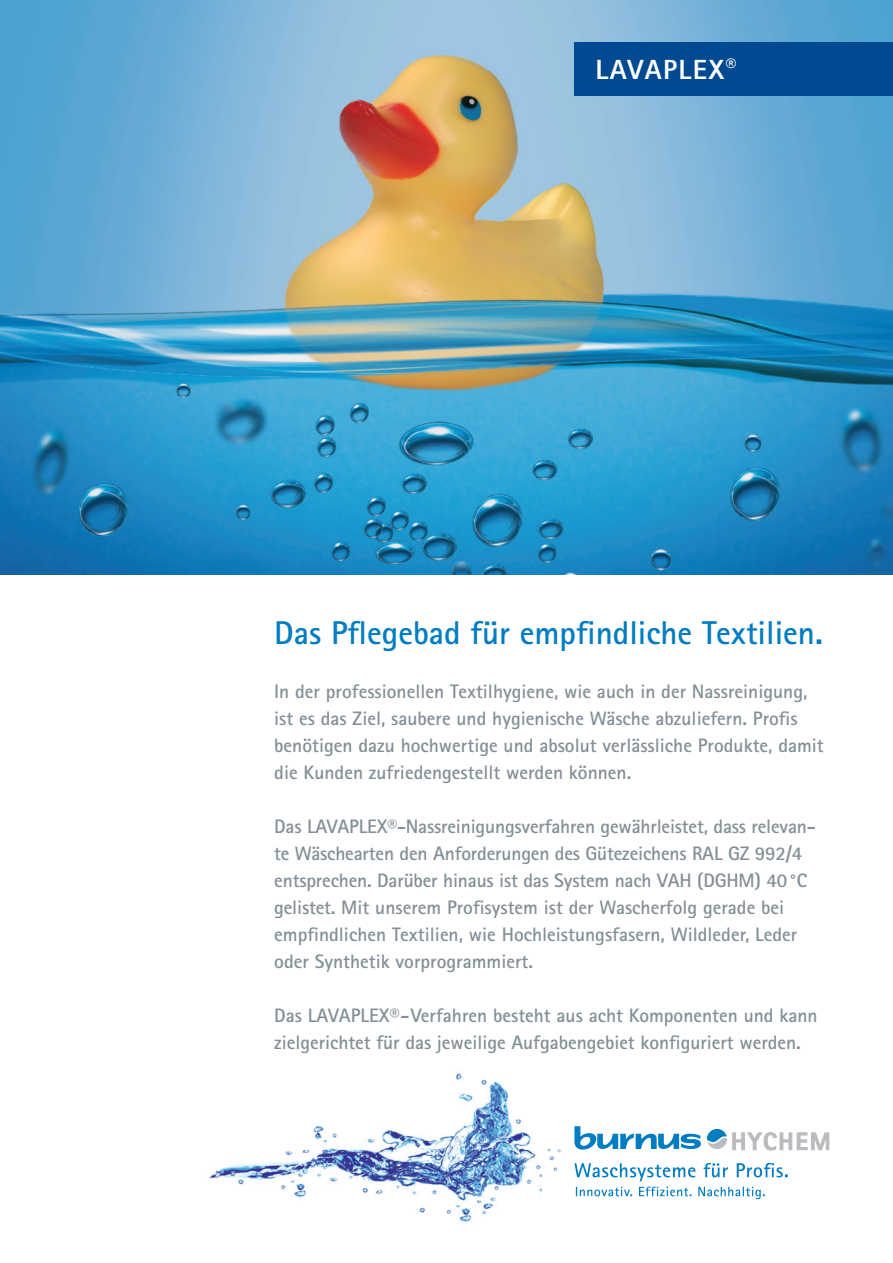
<style>
.page{position:relative;width:893px;height:1263px;background:#fff}
.page>*{position:absolute;margin:0;border:0;box-sizing:border-box;transform-origin:0 0}
.t1{font:700 33px "Rotis Sans Serif Pro";color:#007cc2}
.t2{font:800 27.75px "Rotis Sans Serif";letter-spacing:.05em;color:#fff}
.t3{font:700 19.5px/27px "Rotis Sans Serif Pro";color:#828f96}
</style>
<div class="page">
<img style="left:0;top:0;width:893px;height:574px">
<div style="left:574px;top:43px;width:319px;height:53px;background:#014990"></div>
<svg style="left:574px;top:1163px;width:214px;height:36px"></svg>
<svg style="left:574px;top:1126px;width:127px;height:23px"></svg>
<svg style="left:707px;top:1129px;width:122px;height:22px"></svg>
<img style="left:209px;top:1073px;width:353px;height:149px">
<h2 class="t2" style="left:595px;top:52px;width:142px">LAVAPL EX<sup>®</sup></h2>
<h1 class="t1" style="left:274px;top:611px;width:550px">Das Pflegebad für empfindliche Textilien.</h1>
<p class="t3" style="left:274px;top:677px;width:551px">In der professionellen Textilhygiene, wie auch in der Nassreinigung, ist es das Ziel, saubere und hygienische Wäsche abzuliefern. Profis benötigen dazu hochwertige und absolut verlässliche Produkte, damit die Kunden zufriedengestellt werden können.</p>
<p class="t3" style="left:274px;top:812px;width:543px">Das LAVAPLEX®-Nassreinigungsverfahren gewährleistet, dass relevan&shy;te Wäschearten den Anforderungen des Gütezeichens RAL GZ 992/4 entsprechen. Darüber hinaus ist das System nach VAH (DGHM) 40°C gelistet. Mit unserem Profisystem ist der Wascherfolg gerade bei empfindlichen Textilien, wie Hochleistungsfasern, Wildleder, Leder oder Synthetik vorprogrammiert.</p>
<p class="t3" style="left:274px;top:1001px;width:545px">Das LAVAPLEX®-Verfahren besteht aus acht Komponenten und kann zielgerichtet für das jeweilige Aufgabengebiet konfiguriert werden.</p>
</div>
